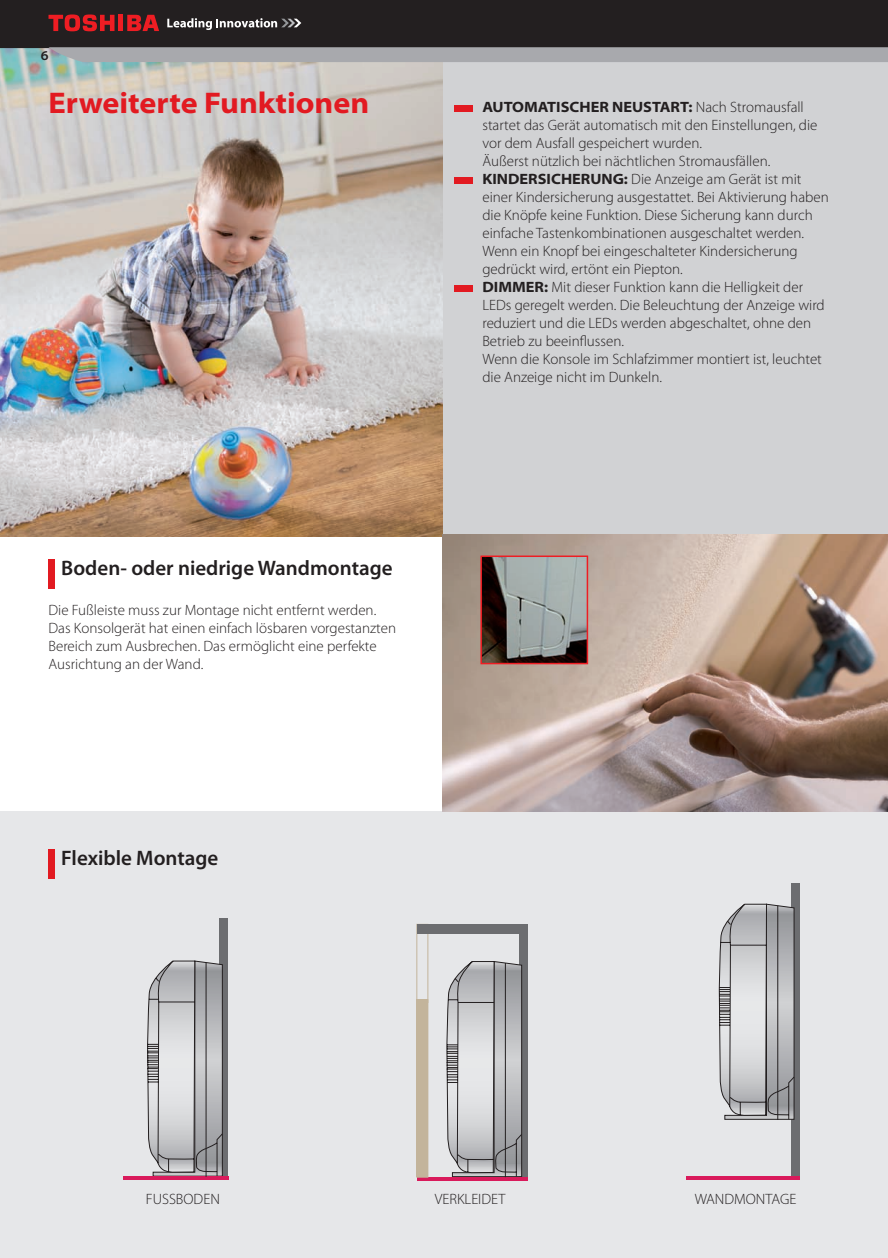
<style>
.page{position:relative;width:888px;height:1258px;background:#fff}
.page>*{position:absolute;margin:0;border:0;box-sizing:border-box;transform-origin:0 0}
.t1{font:700 semi-expanded 30px "Myriad Pro";color:#e21a21}
.t2{font:600 21px "Myriad Pro";color:#231f20}
.t3{font:300 15px/18px "Myriad Pro";color:#231f20}
.t4{font:600 semi-expanded 13.5px "Myriad Pro";color:#231f20}
.s1{font-weight:700;font-stretch:semi-expanded}
</style>
<div class="page">
<div style="left:0;top:43px;width:888px;height:494px;background:#d1d2d4"></div>
<img style="left:0;top:62px;width:443px;height:474px">
<div style="left:0;top:811px;width:888px;height:447px;background:#e6e7e9"></div>
<div style="left:49px;top:559px;width:6px;height:30px;background:#e21a21"></div>
<img style="left:443px;top:535px;width:445px;height:277px">
<div style="left:454px;top:105px;width:18px;height:6px;background:#e21a21"></div>
<div style="left:454px;top:177px;width:18px;height:6px;background:#e21a21"></div>
<div style="left:454px;top:285px;width:18px;height:6px;background:#e21a21"></div>
<div style="left:49px;top:849px;width:6px;height:30px;background:#e21a21"></div>
<div style="left:791px;top:884px;width:9px;height:294px;background:#6c6d70"></div>
<svg style="left:718px;top:903px;width:77px;height:274px"></svg>
<hr style="left:686px;top:1177px;width:114px;height:3px;background:#d91a5b">
<hr style="left:777px;top:906px;width:1px;height:214px;background:#231f20">
<div style="left:219px;top:918px;width:9px;height:258px;background:#6c6d70"></div>
<svg style="left:146px;top:960px;width:78px;height:217px"></svg>
<hr style="left:123px;top:1177px;width:105px;height:3px;background:#d91a5b">
<hr style="left:206px;top:962px;width:1px;height:215px;background:#231f20">
<div style="left:416px;top:924px;width:12px;height:79px;border:1px solid #c3b49b"></div>
<div style="left:519px;top:924px;width:8px;height:252px;background:#6c6d70"></div>
<svg style="left:446px;top:961px;width:77px;height:216px"></svg>
<hr style="left:417px;top:1177px;width:110px;height:3px;background:#d91a5b">
<div style="left:417px;top:924px;width:110px;height:10px;background:#6c6d70"></div>
<div style="left:417px;top:1000px;width:11px;height:177px;background:#c3b49b"></div>
<div style="left:416px;top:999px;width:12px;height:179px;border:1px solid #c3b49b"></div>
<hr style="left:505px;top:963px;width:1px;height:214px;background:#231f20">
<img style="left:483px;top:558px;width:102px;height:103px">
<div style="left:480px;top:555px;width:108px;height:109px;border:2px solid #ee1d23"></div>
<svg style="left:0;top:0;width:888px;height:62px"></svg>
<p class="t4" style="left:41px;top:48px;width:9px">6</p>
<h1 class="t1" style="left:49px;top:86px;width:322px">Erweiterte Funktionen</h1>
<p class="t3" style="left:482px;top:98px;width:348px"><span class="s1">AUTOMATISCHER NEUSTART:</span> Nach Stromausfall startet das Gerät automatisch mit den Einstellungen, die vor dem Ausfall gespeichert wurden.<br>Äußerst nützlich bei nächtlichen Stromausfällen.<br><span class="s1">KINDERSICHERUNG:</span> Die Anzeige am Gerät ist mit einer Kindersicherung ausgestattet. Bei Aktivierung haben die Knöpfe keine Funktion. Diese Sicherung kann durch einfache Tastenkombinationen ausgeschaltet werden.<br>Wenn ein Knopf bei eingeschalteter Kindersicherung gedrückt wird, ertönt ein Piepton.<br><span class="s1">DIMMER:</span> Mit dieser Funktion kann die Helligkeit der LEDs geregelt werden. Die Beleuchtung der Anzeige wird reduziert und die LEDs werden abgeschaltet, ohne den Betrieb zu beeinflussen.<br>Wenn die Konsole im Schlafzimmer montiert ist, leuchtet die Anzeige nicht im Dunkeln.</p>
<h2 class="t2" style="left:61px;top:554px;width:333px">Boden- oder niedrige Wandmontage</h2>
<p class="t3" style="left:49px;top:602px;width:349px">Die Fußleiste muss zur Montage nicht entfernt werden.<br>Das Konsolgerät hat einen einfach lösbaren vorgestanzten Bereich zum Ausbrechen. Das ermöglicht eine perfekte Ausrichtung an der Wand.</p>
<h2 class="t2" style="left:61px;top:845px;width:159px">Flexible Montage</h2>
<p class="t3" style="left:146px;top:1190px;width:76px">FUSSBODEN</p>
<p class="t3" style="left:435px;top:1190px;width:72px">VERKLEIDET</p>
<p class="t3" style="left:695px;top:1190px;width:103px">WANDMONTAGE</p>
</div>
